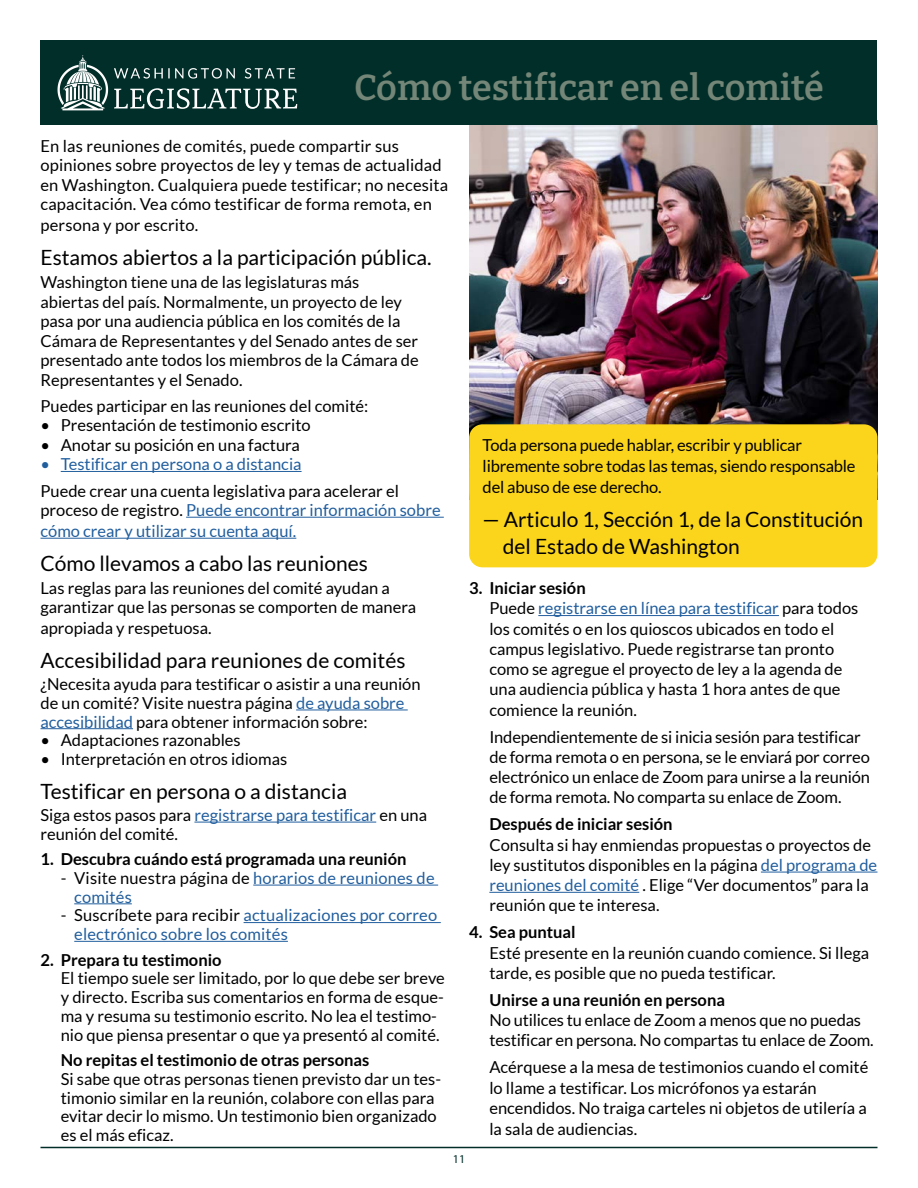
<style>
.page{position:relative;width:918px;height:1188px;background:#fff}
.page>*{position:absolute;margin:0;border:0;box-sizing:border-box;transform-origin:0 0}
.t1{font:100 36px "Bitter";color:#748677}
.t2{font:21px/27px "Lato";color:#000}
.t3{font:16.5px/20.2px "Lato";color:#000}
.t4{font:16.5px/18.8px "Lato";letter-spacing:.01em;color:#215e9e}
.t5{font:700 16.5px "Lato";color:#000}
.t6{font:12px "Myriad Pro";color:#012e29}
.s1{color:#215e9e}
.s2{color:#000}
.s3{font-weight:700}
</style>
<div class="page">
<img style="left:469px;top:125px;width:409px;height:309px">
<div style="left:469px;top:424px;width:409px;height:143px;background:#fad51c;border-radius:14px"></div>
<hr style="left:61px;top:471px;width:241px;height:1px;background:#215e9e">
<hr style="left:186px;top:517px;width:258px;height:1px;background:#215e9e">
<hr style="left:40px;top:538px;width:256px;height:1px;background:#215e9e">
<hr style="left:296px;top:709px;width:112px;height:1px;background:#215e9e">
<hr style="left:40px;top:728px;width:93px;height:1px;background:#215e9e">
<hr style="left:194px;top:822px;width:182px;height:1px;background:#215e9e">
<hr style="left:253px;top:885px;width:185px;height:1px;background:#215e9e">
<hr style="left:74px;top:903px;width:58px;height:1px;background:#215e9e">
<hr style="left:244px;top:922px;width:197px;height:1px;background:#215e9e">
<hr style="left:74px;top:941px;width:214px;height:1px;background:#215e9e">
<hr style="left:538px;top:615px;width:241px;height:1px;background:#215e9e">
<hr style="left:761px;top:872px;width:116px;height:1px;background:#215e9e">
<hr style="left:489px;top:892px;width:150px;height:1px;background:#215e9e">
<div style="left:40px;top:40px;width:838px;height:85px;background:#012e29"></div>
<svg style="left:58px;top:55px;width:239px;height:55px"></svg>
<hr style="left:40px;top:1147px;width:838px;height:1px;background:#012e29">
<h1 class="t1" style="left:354px;top:64px;width:471px">Cómo testificar en el comité</h1>
<p class="t3" style="left:40px;top:136px;width:409px;line-height:19.5px">En las reuniones de comités, puede compartir sus opiniones sobre proyectos de ley y temas de actualidad en Washington. Cualquiera puede testificar; no necesita capacitación. Vea cómo testificar de forma remota, en</p>
<p class="t3" style="left:40px;top:215px;width:159px">persona y por escrito.</p>
<p class="t2" style="left:40px;top:244px;width:393px">Estamos abiertos a la participación pública.</p>
<p class="t3" style="left:40px;top:272px;width:380px;line-height:19.5px">Washington tiene una de las legislaturas más abiertas del país. Normalmente, un proyecto de ley pasa por una audiencia pública en los comités de la Cámara de Representantes y del Senado antes de ser presentado ante todos los miembros de la Cámara de Representantes y el Senado.</p>
<p class="t3" style="left:40px;top:396px;width:329px">Puedes participar en las reuniones del comité:</p>
<p class="t3" style="left:40px;top:415px;width:272px">• Presentación de testimonio escrito</p>
<p class="t3" style="left:40px;top:435px;width:261px">• Anotar su posición en una factura</p>
<p class="t4" style="left:40px;top:455px;width:263px">• Testificar en persona o a distancia</p>
<p class="t3" style="left:40px;top:481px;width:402px;line-height:19.5px">Puede crear una cuenta legislativa para acelerar el proceso de registro. <span class="s1">Puede encontrar información sobre</span></p>
<p class="t4" style="left:40px;top:522px;width:257px">cómo crear y utilizar su cuenta aquí.</p>
<p class="t2" style="left:40px;top:550px;width:329px">Cómo llevamos a cabo las reuniones</p>
<p class="t3" style="left:40px;top:578px;width:377px;line-height:19.5px">Las reglas para las reuniones del comité ayudan a garantizar que las personas se comporten de manera</p>
<p class="t3" style="left:40px;top:618px;width:173px">apropiada y respetuosa.</p>
<p class="t2" style="left:40px;top:647px;width:366px">Accesibilidad para reuniones de comités</p>
<p class="t3" style="left:40px;top:675px;width:382px;line-height:18.8px">¿Necesita ayuda para testificar o asistir a una reunión de un comité? Visite nuestra página <span class="s1">de ayuda sobre accesibilidad</span> para obtener información sobre:</p>
<p class="t3" style="left:40px;top:730px;width:202px">• Adaptaciones razonables</p>
<p class="t3" style="left:40px;top:749px;width:248px">• Interpretación en otros idiomas</p>
<p class="t2" style="left:40px;top:778px;width:308px">Testificar en persona o a distancia</p>
<p class="t3" style="left:40px;top:805px;width:388px;line-height:18.8px">Siga estos pasos para <span class="s1">registrarse para testificar</span> en una reunión del comité.</p>
<p class="t5" style="left:40px;top:850px;width:367px">1. Descubra cuándo está programada una reunión</p>
<p class="t4" style="left:74px;top:868px;width:362px;text-indent:-13px"><span class="s2">- Visite nuestra página de</span> horarios de reuniones de comités</p>
<p class="t4" style="left:74px;top:906px;width:365px;text-indent:-13px"><span class="s2">- Suscríbete para recibir</span> actualizaciones por correo electrónico sobre los comités</p>
<p class="t5" style="left:40px;top:950px;width:183px">2. Prepara tu testimonio</p>
<p class="t3" style="left:61px;top:969px;width:386px;line-height:18.8px">El tiempo suele ser limitado, por lo que debe ser breve y directo. Escriba sus comentarios en forma de esque&shy;ma y resuma su testimonio escrito. No lea el testimo&shy;nio que piensa presentar o que ya presentó al comité.</p>
<p class="t5" style="left:61px;top:1051px;width:310px">No repitas el testimonio de otras personas</p>
<p class="t3" style="left:61px;top:1069px;width:382px;line-height:18.8px">Si sabe que otras personas tienen previsto dar un tes&shy;timonio similar en la reunión, colabore con ellas para evitar decir lo mismo. Un testimonio bien organizado es el más eficaz.</p>
<p class="t3" style="left:483px;top:435px;width:375px;line-height:21px">Toda persona puede hablar, escribir y publicar libremente sobre todas las temas, siendo responsable del abuso de ese derecho.</p>
<p class="t2" style="left:503px;top:506px;width:362px;text-indent:-20px">— Articulo 1, Sección 1, de la Constitución del Estado de Washington</p>
<p class="t3" style="left:489px;top:578px;width:371px;text-indent:-20px"><span class="s3">3. Iniciar sesión<br></span>Puede <span class="s1">registrarse en línea para testificar</span> para todos los comités o en los quioscos ubicados en todo el campus legislativo. Puede registrarse tan pronto como se agregue el proyecto de ley a la agenda de una audiencia pública y hasta 1 hora antes de que comience la reunión.</p>
<p class="t3" style="left:489px;top:726px;width:382px">Independientemente de si inicia sesión para testificar de forma remota o en persona, se le enviará por correo electrónico un enlace de Zoom para unirse a la reunión de forma remota. No comparta su enlace de Zoom.</p>
<p class="t5" style="left:489px;top:815px;width:185px">Después de iniciar sesión</p>
<p class="t3" style="left:489px;top:834px;width:389px">Consulta si hay enmiendas propuestas o proyectos de ley sustitutos disponibles en la página <span class="s1">del programa de reuniones del comité</span> . Elige “Ver documentos” para la reunión que te interesa.</p>
<p class="t5" style="left:469px;top:923px;width:108px">4. Sea puntual</p>
<p class="t3" style="left:489px;top:942px;width:381px">Esté presente en la reunión cuando comience. Si llega tarde, es posible que no pueda testificar.</p>
<p class="t5" style="left:489px;top:990px;width:237px">Unirse a una reunión en persona</p>
<p class="t3" style="left:489px;top:1010px;width:386px">No utilices tu enlace de Zoom a menos que no puedas testificar en persona. No compartas tu enlace de Zoom.</p>
<p class="t3" style="left:489px;top:1057px;width:381px">Acérquese a la mesa de testimonios cuando el comité lo llame a testificar. Los micrófonos ya estarán encendidos. No traiga carteles ni objetos de utilería a la sala de audiencias.</p>
<p class="t6" style="left:453px;top:1152px;width:14px">11</p>
</div>
